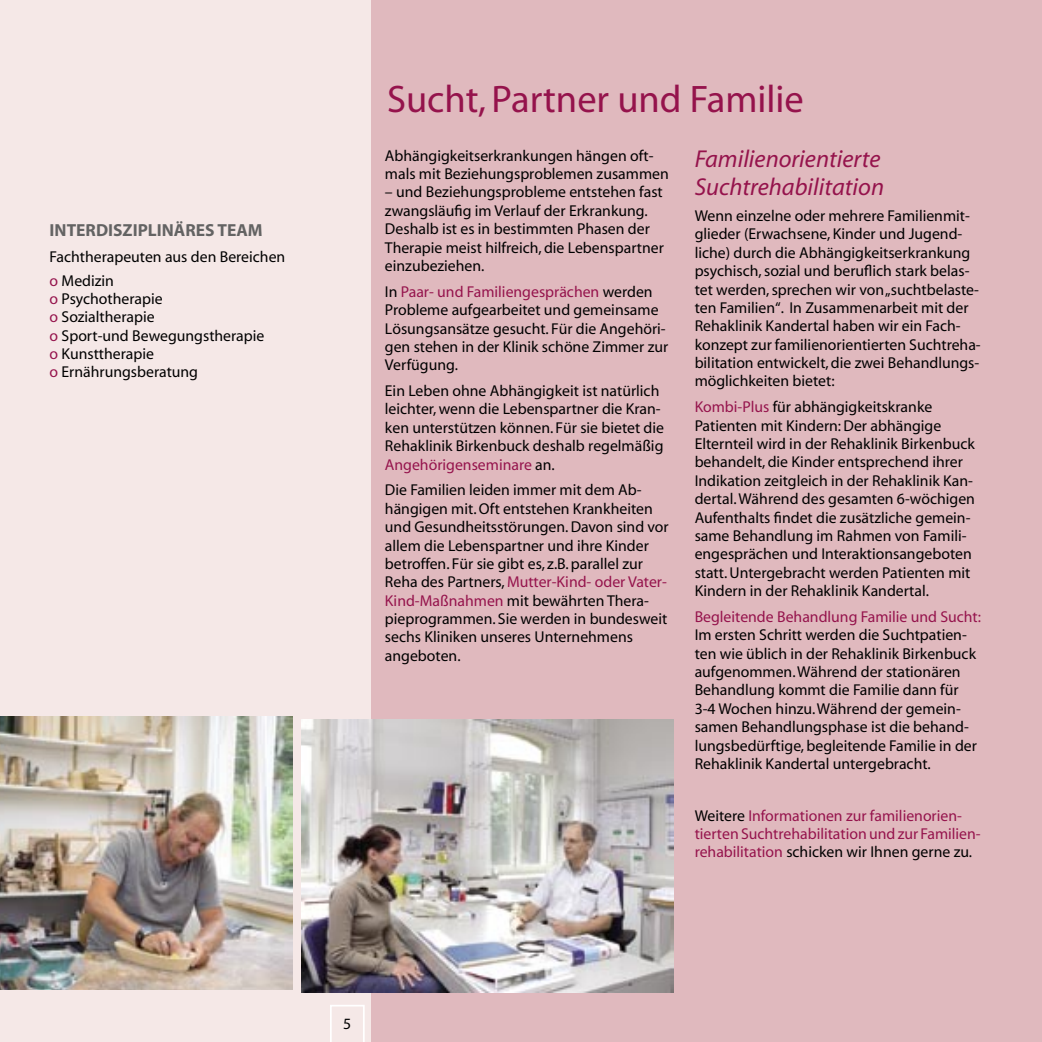
<style>
.page{position:relative;width:1042px;height:1042px;background:#f5e8e7}
.page>*{position:absolute;margin:0;border:0;box-sizing:border-box;transform-origin:0 0}
.headline{font:38.5px "Myriad";color:#95134c}
.Subline_kleiner{font:italic 24.5px/28px "Myriad";color:#95134c}
.Subline_2{font:700 17.5px "Myriad";color:#636363}
.Standardtext{font:15.75px/18.4px "Myriad";color:#000}
.standardliste{font:15.75px "Myriad";color:#000}
.Standardtext-2{font:15.75px/18.4px "Myriad";color:#95134c}
.s1{color:#95134c}
.s2{color:#000}
</style>
<div class="page">
<div style="left:371px;top:0;width:671px;height:1042px;background:#e0b9be"></div>
<svg style="left:330px;top:1005px;width:35px;height:37px"></svg>
<img style="left:301px;top:719px;width:372px;height:273px">
<img style="left:0;top:717px;width:293px;height:273px">
<p class="Subline_2" style="left:50px;top:221px;width:214px">INTERDISZIPLINÄRES TEAM</p>
<p class="standardliste" style="left:50px;top:249px;width:237px">Fachtherapeuten aus den Bereichen</p>
<p class="standardliste" style="left:50px;top:272px;width:66px"><span class="s1">o</span> Medizin</p>
<p class="standardliste" style="left:50px;top:291px;width:115px"><span class="s1">o</span> Psychotherapie</p>
<p class="standardliste" style="left:50px;top:309px;width:106px"><span class="s1">o</span> Sozialtherapie</p>
<p class="standardliste" style="left:50px;top:328px;width:216px"><span class="s1">o</span> Sport-und Bewegungstherapie</p>
<p class="standardliste" style="left:50px;top:346px;width:106px"><span class="s1">o</span> Kunsttherapie</p>
<p class="standardliste" style="left:50px;top:364px;width:150px"><span class="s1">o</span> Ernährungsberatung</p>
<p class="headline" style="left:387px;top:80px;width:418px">Sucht, Partner und Familie</p>
<p class="Standardtext" style="left:385px;top:147px;width:285px">Abhängigkeitserkrankungen hängen oft&shy;mals mit Beziehungsproblemen zusammen</p>
<p class="Standardtext" style="left:385px;top:184px;width:280px">– und Beziehungsprobleme entstehen fast zwangsläufig im Verlauf der Erkrankung.<br>Deshalb ist es in bestimmten Phasen der Therapie meist hilfreich, die Lebenspartner einzubeziehen.</p>
<p class="Standardtext" style="left:385px;top:283px;width:285px">In <span class="s1">Paar- und Familiengesprächen</span> werden Probleme aufgearbeitet und gemeinsame Lösungsansätze gesucht. Für die Angehöri&shy;gen stehen in der Klinik schöne Zimmer zur Verfügung.</p>
<p class="Standardtext" style="left:385px;top:382px;width:281px">Ein Leben ohne Abhängigkeit ist natürlich leichter, wenn die Lebenspartner die Kran&shy;ken unterstützen können. Für sie bietet die Rehaklinik Birkenbuck deshalb regelmäßig <span class="s1">Angehörigenseminare</span> an.</p>
<p class="Standardtext" style="left:385px;top:482px;width:285px">Die Familien leiden immer mit dem Ab&shy;hängigen mit. Oft entstehen Krankheiten und Gesundheitsstörungen. Davon sind vor allem die Lebenspartner und ihre Kinder betroffen. Für sie gibt es, z.B. parallel zur Reha des Partners, <span class="s1">Mutter-Kind- oder Vater-Kind-Maßnahmen</span> mit bewährten Thera&shy;pieprogrammen. Sie werden in bundesweit sechs Kliniken unseres Unternehmens angeboten.</p>
<p class="Subline_kleiner" style="left:694px;top:146px;width:191px">Familienorientierte<br>Suchtrehabilitation</p>
<p class="Standardtext" style="left:694px;top:207px;width:288px">Wenn einzelne oder mehrere Familienmit&shy;glieder (Erwachsene, Kinder und Jugend&shy;liche) durch die Abhängigkeitserkrankung psychisch, sozial und beruflich stark belas&shy;tet werden, sprechen wir von „suchtbelaste&shy;ten Familien“. In Zusammenarbeit mit der Rehaklinik Kandertal haben wir ein Fach&shy;konzept zur familienorientierten Suchtreha&shy;bilitation entwickelt, die zwei Behandlungs&shy;möglichkeiten bietet:</p>
<p class="Standardtext" style="left:694px;top:398px;width:282px"><span class="s1">Kombi-Plus</span> für abhängigkeitskranke Patienten mit Kindern: Der abhängige Elternteil wird in der Rehaklinik Birkenbuck behandelt, die Kinder entsprechend ihrer Indikation zeitgleich in der Rehaklinik Kan&shy;dertal. Während des gesamten 6-wöchigen Aufenthalts findet die zusätzliche gemein&shy;same Behandlung im Rahmen von Famili&shy;engesprächen und Interaktionsangeboten statt. Untergebracht werden Patienten mit Kindern in der Rehaklinik Kandertal.</p>
<p class="Standardtext" style="left:694px;top:608px;width:288px"><span class="s1">Begleitende Behandlung Familie und Sucht:<br></span>Im ersten Schritt werden die Suchtpatien&shy;ten wie üblich in der Rehaklinik Birkenbuck aufgenommen. Während der stationären Behandlung kommt die Familie dann für 3-4 Wochen hinzu. Während der gemein&shy;samen Behandlungsphase ist die behand&shy;lungsbedürftige, begleitende Familie in der Rehaklinik Kandertal untergebracht.</p>
<p class="Standardtext-2" style="left:694px;top:807px;width:288px"><span class="s2">Weitere</span> Informationen zur familienorien&shy;tierten Suchtrehabilitation und zur Familien&shy;rehabilitation <span class="s2">schicken wir Ihnen gerne zu.</span></p>
<p class="Standardtext" style="left:343px;top:1015px;width:10px">5</p>
</div>
